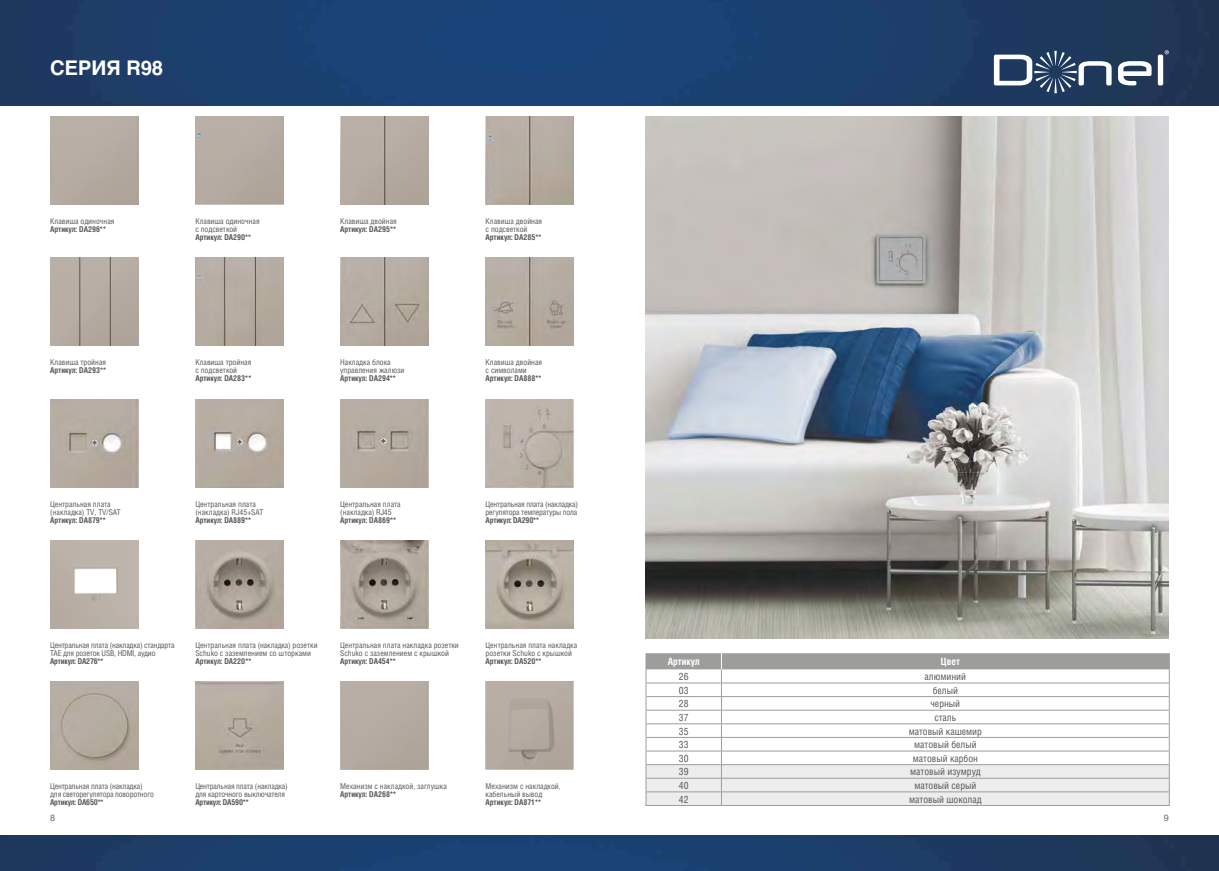
<style>
.page{position:relative;width:1219px;height:871px;background:#fff}
.page>*{position:absolute;margin:0;border:0;box-sizing:border-box;transform-origin:0 0}
.t1{font:700 20px "Helios C";color:#fff}
.t2{font:10px "Helios Cond C";color:#575756}
.t3{font:700 10px "Helios Cond C";color:#fff}
.t4{font:9px "Helios C";color:#706f6f}
.t5{font:8px/8px "Helios Cond C";color:#575756}
.t6{font:700 8px "Helios Cond C";color:#575756}
.t7{font:8px/8px "Helios Cond C";letter-spacing:-.02em;color:#575756}
.t8{font:700 8px "Helios Cond C";letter-spacing:-.02em;color:#575756}
</style>
<div class="page">
<img style="left:645px;top:117px;width:524px;height:521px">
<img style="left:50px;top:257px;width:88px;height:88px">
<img style="left:50px;top:399px;width:88px;height:88px">
<img style="left:50px;top:540px;width:88px;height:88px">
<img style="left:195px;top:116px;width:88px;height:88px">
<img style="left:195px;top:257px;width:88px;height:88px">
<img style="left:195px;top:399px;width:88px;height:88px">
<img style="left:195px;top:540px;width:88px;height:88px">
<img style="left:340px;top:116px;width:88px;height:88px">
<img style="left:340px;top:257px;width:88px;height:88px">
<img style="left:340px;top:399px;width:88px;height:88px">
<img style="left:340px;top:540px;width:88px;height:88px">
<img style="left:486px;top:116px;width:87px;height:88px">
<img style="left:486px;top:257px;width:87px;height:88px">
<img style="left:486px;top:399px;width:87px;height:88px">
<img style="left:486px;top:540px;width:87px;height:88px">
<img style="left:50px;top:681px;width:88px;height:87px">
<img style="left:195px;top:681px;width:88px;height:87px">
<div style="left:340px;top:681px;width:88px;height:87px;background:#b6aba2"></div>
<img style="left:486px;top:681px;width:87px;height:87px">
<svg style="left:645px;top:653px;width:525px;height:152px"></svg>
<hr style="left:645px;top:805px;width:76px;height:1px;background:#9d9d9c">
<hr style="left:721px;top:805px;width:449px;height:1px;background:#9d9d9c">
<img style="left:0;top:835px;width:1219px;height:35px">
<img style="left:0;top:0;width:1219px;height:106px">
<svg style="left:1118px;top:61px;width:33px;height:24px"></svg>
<div style="left:1158px;top:55px;width:5px;height:30px;background:#fff;border-radius:2px"></div>
<svg style="left:994px;top:51px;width:118px;height:42px"></svg>
<svg style="left:1165px;top:50px;width:4px;height:4px"></svg>
<h1 class="t1" style="left:50px;top:56px;width:115px">СЕРИЯ R98</h1>
<p class="t5" style="left:50px;top:217px;width:66px">Клавиша одиночная</p>
<p class="t6" style="left:50px;top:224px;width:57px">Артикул: DA296**</p>
<p class="t5" style="left:195px;top:217px;width:66px">Клавиша одиночная с подсветкой</p>
<p class="t6" style="left:195px;top:232px;width:57px">Артикул: DA290**</p>
<p class="t5" style="left:340px;top:217px;width:58px">Клавиша двойная</p>
<p class="t6" style="left:340px;top:224px;width:57px">Артикул: DA295**</p>
<p class="t5" style="left:486px;top:217px;width:58px">Клавиша двойная с подсветкой</p>
<p class="t6" style="left:486px;top:232px;width:57px">Артикул: DA285**</p>
<p class="t5" style="left:50px;top:358px;width:57px">Клавиша тройная</p>
<p class="t6" style="left:50px;top:365px;width:57px">Артикул: DA293**</p>
<p class="t5" style="left:195px;top:358px;width:57px">Клавиша тройная с подсветкой</p>
<p class="t6" style="left:195px;top:373px;width:57px">Артикул: DA283**</p>
<p class="t5" style="left:340px;top:358px;width:66px">Накладка блока управления жалюзи</p>
<p class="t6" style="left:340px;top:373px;width:57px">Артикул: DA294**</p>
<p class="t5" style="left:486px;top:358px;width:58px">Клавиша двойная с символами</p>
<p class="t6" style="left:486px;top:373px;width:58px">Артикул: DA888**</p>
<p class="t5" style="left:50px;top:500px;width:72px">Центральная плата (накладка) TV, TV/SAT</p>
<p class="t6" style="left:50px;top:515px;width:57px">Артикул: DA879**</p>
<p class="t5" style="left:195px;top:500px;width:69px">Центральная плата (накладка) RJ45+SAT</p>
<p class="t6" style="left:195px;top:515px;width:57px">Артикул: DA889**</p>
<p class="t5" style="left:340px;top:500px;width:62px">Центральная плата (накладка) RJ45</p>
<p class="t6" style="left:340px;top:515px;width:57px">Артикул: DA869**</p>
<p class="t7" style="left:486px;top:500px;width:94px">Центральная плата (накладка) регулятора температуры пола</p>
<p class="t8" style="left:486px;top:515px;width:55px">Артикул: DA290**</p>
<p class="t7" style="left:50px;top:640px;width:126px">Центральная плата (накладка) стандарта<br>TAE для розеток USB, HDMI, аудио</p>
<p class="t8" style="left:50px;top:655px;width:55px">Артикул: DA276**</p>
<p class="t5" style="left:195px;top:640px;width:124px">Центральная плата (накладка) розетки<br>Schuko с заземлением со шторками</p>
<p class="t6" style="left:195px;top:655px;width:58px">Артикул: DA220**</p>
<p class="t5" style="left:340px;top:640px;width:120px">Центральная плата накладка розетки<br>Schuko с заземлением с крышкой</p>
<p class="t6" style="left:340px;top:655px;width:57px">Артикул: DA454**</p>
<p class="t5" style="left:486px;top:640px;width:93px">Центральная плата накладка розетки Schuko с крышкой</p>
<p class="t6" style="left:486px;top:655px;width:57px">Артикул: DA520**</p>
<p class="t7" style="left:50px;top:781px;width:105px">Центральная плата (накладка) для светорегулятора поворотного</p>
<p class="t8" style="left:50px;top:796px;width:55px">Артикул: DA650**</p>
<p class="t7" style="left:195px;top:781px;width:94px">Центральная плата (накладка) для карточного выключателя</p>
<p class="t8" style="left:195px;top:796px;width:55px">Артикул: DA590**</p>
<p class="t5" style="left:340px;top:781px;width:108px">Механизм с накладкой, заглушка</p>
<p class="t6" style="left:340px;top:788px;width:57px">Артикул: DA268**</p>
<p class="t5" style="left:486px;top:781px;width:77px">Механизм с накладкой, кабельный вывод</p>
<p class="t6" style="left:486px;top:796px;width:57px">Артикул: DA871**</p>
<p class="t3" style="left:668px;top:655px;width:33px">Артикул</p>
<p class="t3" style="left:941px;top:655px;width:21px">Цвет</p>
<p class="t2" style="left:679px;top:670px;width:11px">26</p>
<p class="t2" style="left:925px;top:670px;width:43px">алюминий</p>
<p class="t2" style="left:679px;top:684px;width:11px">03</p>
<p class="t2" style="left:933px;top:684px;width:27px">белый</p>
<p class="t2" style="left:679px;top:697px;width:11px">28</p>
<p class="t2" style="left:930px;top:697px;width:31px">черный</p>
<p class="t2" style="left:679px;top:711px;width:11px">37</p>
<p class="t2" style="left:934px;top:711px;width:23px">сталь</p>
<p class="t2" style="left:679px;top:724px;width:11px">35</p>
<p class="t2" style="left:909px;top:724px;width:75px">матовый кашемир</p>
<p class="t2" style="left:679px;top:738px;width:11px">33</p>
<p class="t2" style="left:914px;top:738px;width:64px">матовый белый</p>
<p class="t2" style="left:679px;top:752px;width:11px">30</p>
<p class="t2" style="left:913px;top:752px;width:67px">матовый карбон</p>
<p class="t2" style="left:679px;top:765px;width:11px">39</p>
<p class="t2" style="left:910px;top:765px;width:72px">матовый изумруд</p>
<p class="t2" style="left:679px;top:779px;width:11px">40</p>
<p class="t2" style="left:914px;top:779px;width:64px">матовый серый</p>
<p class="t2" style="left:679px;top:792px;width:11px">42</p>
<p class="t2" style="left:909px;top:792px;width:74px">матовый шоколад</p>
<p class="t4" style="left:50px;top:811px;width:7px">8</p>
<p class="t4" style="left:1164px;top:811px;width:7px">9</p>
</div>
